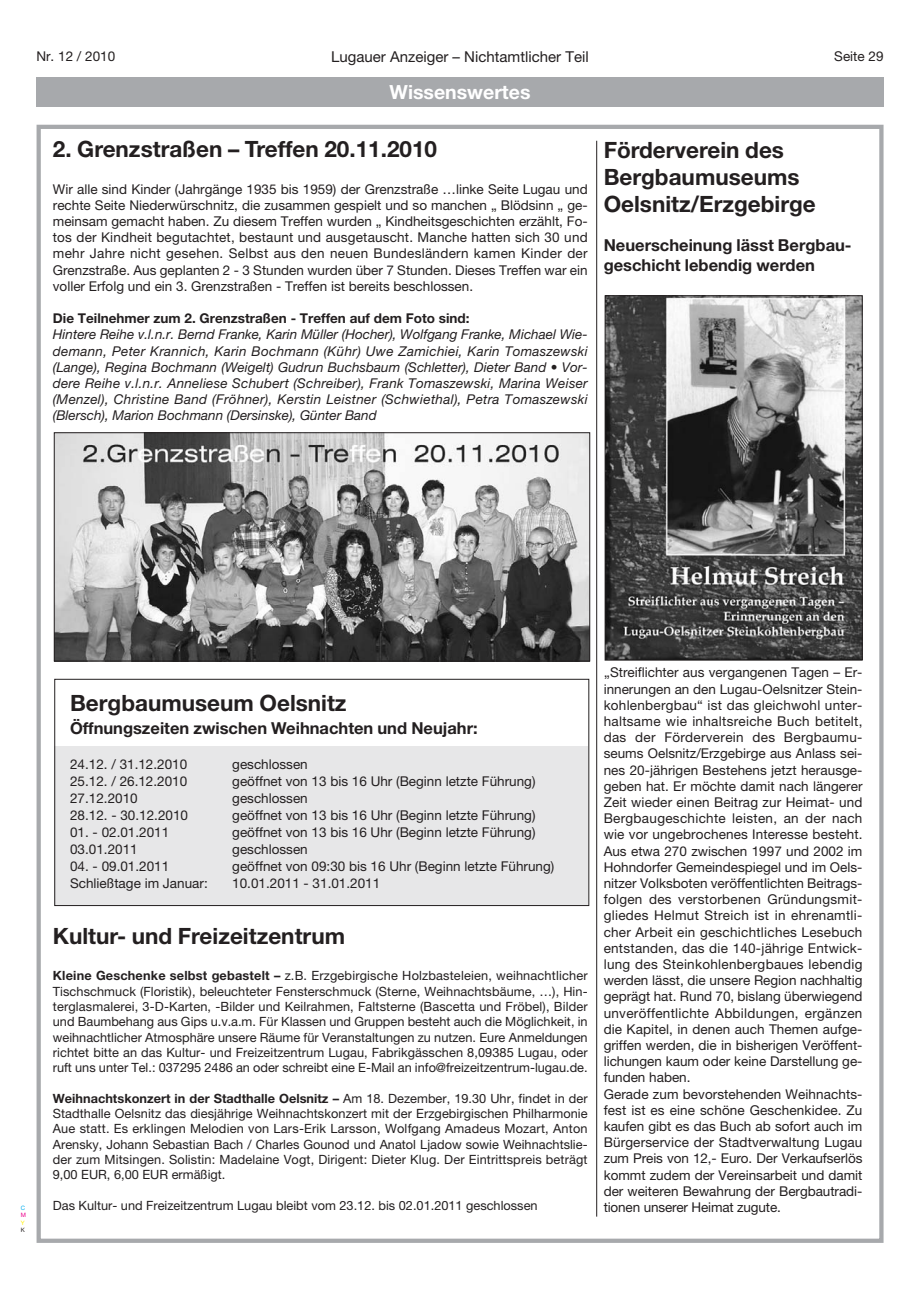
<style>
.page{position:relative;width:915px;height:1297px;background:#fff}
.page>*{position:absolute;margin:0;border:0;box-sizing:border-box;transform-origin:0 0}
.t1{font:700 22.5px/27px "Helvetica Neue";color:#231f20}
.t2{font:700 19.5px "Helvetica Neue";color:#fff}
.t3{font:700 16.5px/19.8px "Helvetica Neue";color:#231f20}
.t4{font:15px "Helvetica Neue";color:#231f20}
.t5{font:13.5px/16.2px "Helvetica Neue";color:#231f20}
.t6{font:italic 13.5px/16.2px "Helvetica Neue";color:#231f20;text-align:justify}
.t7{font:700 13.5px "Helvetica Neue";color:#231f20}
.t8{font:12.75px/15.3px "Helvetica Neue";color:#231f20;text-align:justify}
.t9{font:6px "Helvetica Neue";color:#00adef}
.t10{font:6px "Helvetica Neue";color:#ec008c}
.t11{font:6px "Helvetica Neue";color:#fff200}
.t12{font:6px "Helvetica Neue";color:#231f20}
.s1{font-weight:700}
</style>
<div class="page">
<div style="left:54px;top:746px;width:534px;height:159px;background:#e7e7e8"></div>
<div style="left:37px;top:77px;width:846px;height:30px;background:#a7a9ac"></div>
<div style="left:37px;top:125px;width:846px;height:1118px;border:4px solid #a7a9ac"></div>
<img style="left:606px;top:297px;width:254px;height:361px">
<div style="left:604px;top:295px;width:258px;height:365px;border:1px solid #231f20"></div>
<div style="left:54px;top:679px;width:535px;height:227px;border:1px solid #231f20"></div>
<img style="left:56px;top:434px;width:532px;height:225px">
<div style="left:54px;top:432px;width:536px;height:229px;border:1px solid #231f20"></div>
<hr style="left:596px;top:141px;width:1px;height:1075px;background:#231f20">
<p class="t5" style="left:36px;top:50px;width:80px">Nr. 12 / 2010</p>
<p class="t4" style="left:331px;top:51px;width:259px">Lugauer Anzeiger – Nichtamtlicher Teil</p>
<p class="t5" style="left:834px;top:50px;width:51px">Seite 29</p>
<h2 class="t2" style="left:389px;top:85px;width:142px">Wissenswertes</h2>
<h1 class="t1" style="left:53px;top:137px;width:385px">2. Grenzstraßen – Treffen 20.11.2010</h1>
<p class="t5" style="left:53px;top:182px;width:536px;text-align:justify">Wir alle sind Kinder (Jahrgänge 1935 bis 1959) der Grenzstraße …linke Seite Lugau und rechte Seite Niederwürschnitz, die zusammen gespielt und so manchen „ Blödsinn „ ge&shy;meinsam gemacht haben. Zu diesem Treffen wurden „ Kindheitsgeschichten erzählt, Fo&shy;tos der Kindheit begutachtet, bestaunt und ausgetauscht. Manche hatten sich 30 und mehr Jahre nicht gesehen. Selbst aus den neuen Bundesländern kamen Kinder der Grenzstraße. Aus geplanten 2 - 3 Stunden wurden über 7 Stunden. Dieses Treffen war ein voller Erfolg und ein 3. Grenzstraßen - Treffen ist bereits beschlossen.</p>
<p class="t7" style="left:53px;top:314px;width:418px">Die Teilnehmer zum 2. Grenzstraßen - Treffen auf dem Foto sind:</p>
<p class="t6" style="left:53px;top:328px;width:536px">Hintere Reihe v.l.n.r. Bernd Franke, Karin Müller (Hocher), Wolfgang Franke, Michael Wie&shy;demann, Peter Krannich, Karin Bochmann (Kühr) Uwe Zamichiei, Karin Tomaszewski (Lange), Regina Bochmann (Weigelt) Gudrun Buchsbaum (Schletter), Dieter Band • Vor&shy;dere Reihe v.l.n.r. Anneliese Schubert (Schreiber), Frank Tomaszewski, Marina Weiser (Menzel), Christine Band (Fröhner), Kerstin Leistner (Schwiethal), Petra Tomaszewski (Blersch), Marion Bochmann (Dersinske), Günter Band</p>
<h1 class="t1" style="left:603px;top:139px;width:213px">Förderverein des<br>Bergbaumuseums<br>Oelsnitz/Erzgebirge</h1>
<p class="t3" style="left:603px;top:237px;width:249px">Neuerscheinung lässt Bergbau&shy;geschicht lebendig werden</p>
<p class="t9" style="left:21px;top:1206px;width:6px">C</p>
<p class="t10" style="left:21px;top:1213px;width:7px">M</p>
<p class="t11" style="left:21px;top:1220px;width:5px">Y</p>
<p class="t12" style="left:21px;top:1227px;width:6px">K</p>
<h1 class="t1" style="left:70px;top:691px;width:278px">Bergbaumuseum Oelsnitz</h1>
<p class="t3" style="left:70px;top:720px;width:409px">Öffnungszeiten zwischen Weihnachten und Neujahr:</p>
<p class="t5" style="left:70px;top:758px;width:119px">24.12. / 31.12.2010</p>
<p class="t5" style="left:232px;top:758px;width:77px">geschlossen</p>
<p class="t5" style="left:70px;top:775px;width:119px">25.12. / 26.12.2010</p>
<p class="t5" style="left:232px;top:775px;width:304px">geöffnet von 13 bis 16 Uhr (Beginn letzte Führung)</p>
<p class="t5" style="left:70px;top:791px;width:69px">27.12.2010</p>
<p class="t5" style="left:232px;top:791px;width:77px">geschlossen</p>
<p class="t5" style="left:70px;top:808px;width:119px">28.12. - 30.12.2010</p>
<p class="t5" style="left:232px;top:808px;width:304px">geöffnet von 13 bis 16 Uhr (Beginn letzte Führung)</p>
<p class="t5" style="left:70px;top:825px;width:101px">01. - 02.01.2011</p>
<p class="t5" style="left:232px;top:825px;width:304px">geöffnet von 13 bis 16 Uhr (Beginn letzte Führung)</p>
<p class="t5" style="left:70px;top:842px;width:69px">03.01.2011</p>
<p class="t5" style="left:232px;top:842px;width:77px">geschlossen</p>
<p class="t5" style="left:70px;top:859px;width:101px">04. - 09.01.2011</p>
<p class="t5" style="left:232px;top:859px;width:323px">geöffnet von 09:30 bis 16 Uhr (Beginn letzte Führung)</p>
<p class="t5" style="left:70px;top:876px;width:139px">Schließtage im Januar:</p>
<p class="t5" style="left:232px;top:876px;width:149px">10.01.2011 - 31.01.2011</p>
<h1 class="t1" style="left:53px;top:925px;width:293px">Kultur- und Freizeitzentrum</h1>
<p class="t8" style="left:53px;top:969px;width:536px"><span class="s1">Kleine Geschenke selbst gebastelt –</span> z.B. Erzgebirgische Holzbasteleien, weihnachtlicher Tischschmuck (Floristik), beleuchteter Fensterschmuck (Sterne, Weihnachtsbäume, …), Hin&shy;terglasmalerei, 3-D-Karten, -Bilder und Keilrahmen, Faltsterne (Bascetta und Fröbel), Bilder und Baumbehang aus Gips u.v.a.m. Für Klassen und Gruppen besteht auch die Möglichkeit, in weihnachtlicher Atmosphäre unsere Räume für Veranstaltungen zu nutzen. Eure Anmeldungen richtet bitte an das Kultur- und Freizeitzentrum Lugau, Fabrikgässchen 8,09385 Lugau, oder ruft uns unter Tel.: 037295 2486 an oder schreibt eine E-Mail an info@freizeitzentrum-lugau.de.</p>
<p class="t8" style="left:53px;top:1092px;width:536px"><span class="s1">Weihnachtskonzert in der Stadthalle Oelsnitz –</span> Am 18. Dezember, 19.30 Uhr, findet in der Stadthalle Oelsnitz das diesjährige Weihnachtskonzert mit der Erzgebirgischen Philharmonie Aue statt. Es erklingen Melodien von Lars-Erik Larsson, Wolfgang Amadeus Mozart, Anton Arensky, Johann Sebastian Bach / Charles Gounod und Anatol Ljadow sowie Weihnachtslie&shy;der zum Mitsingen. Solistin: Madelaine Vogt, Dirigent: Dieter Klug. Der Eintrittspreis beträgt 9,00 EUR, 6,00 EUR ermäßigt.</p>
<p class="t8" style="left:53px;top:1199px;width:486px">Das Kultur- und Freizeitzentrum Lugau bleibt vom 23.12. bis 02.01.2011 geschlossen</p>
<p class="t5" style="left:603px;top:666px;width:260px">„Streiflichter aus vergangenen Tagen – Er&shy;innerungen an den Lugau-Oelsnitzer Stein&shy;kohlenbergbau“ ist das gleichwohl unter&shy;haltsame wie inhaltsreiche Buch betitelt, das der Förderverein des Bergbaumu&shy;seums Oelsnitz/Erzgebirge aus Anlass sei&shy;nes 20-jährigen Bestehens jetzt herausge&shy;geben hat. Er möchte damit nach längerer Zeit wieder einen Beitrag zur Heimat- und Bergbaugeschichte leisten, an der nach wie vor ungebrochenes Interesse besteht.<br>Aus etwa 270 zwischen 1997 und 2002 im Hohndorfer Gemeindespiegel und im Oels&shy;nitzer Volksboten veröffentlichten Beitrags&shy;folgen des verstorbenen Gründungsmit&shy;gliedes Helmut Streich ist in ehrenamtli&shy;cher Arbeit ein geschichtliches Lesebuch entstanden, das die 140-jährige Entwick&shy;lung des Steinkohlenbergbaues lebendig werden lässt, die unsere Region nachhaltig geprägt hat. Rund 70, bislang überwiegend unveröffentlichte Abbildungen, ergänzen die Kapitel, in denen auch Themen aufge&shy;griffen werden, die in bisherigen Veröffent&shy;lichungen kaum oder keine Darstellung ge&shy;funden haben.<br>Gerade zum bevorstehenden Weihnachts&shy;fest ist es eine schöne Geschenkidee. Zu kaufen gibt es das Buch ab sofort auch im Bürgerservice der Stadtverwaltung Lugau zum Preis von 12,- Euro. Der Verkaufserlös kommt zudem der Vereinsarbeit und damit der weiteren Bewahrung der Bergbautradi&shy;tionen unserer Heimat zugute.</p>
</div>
